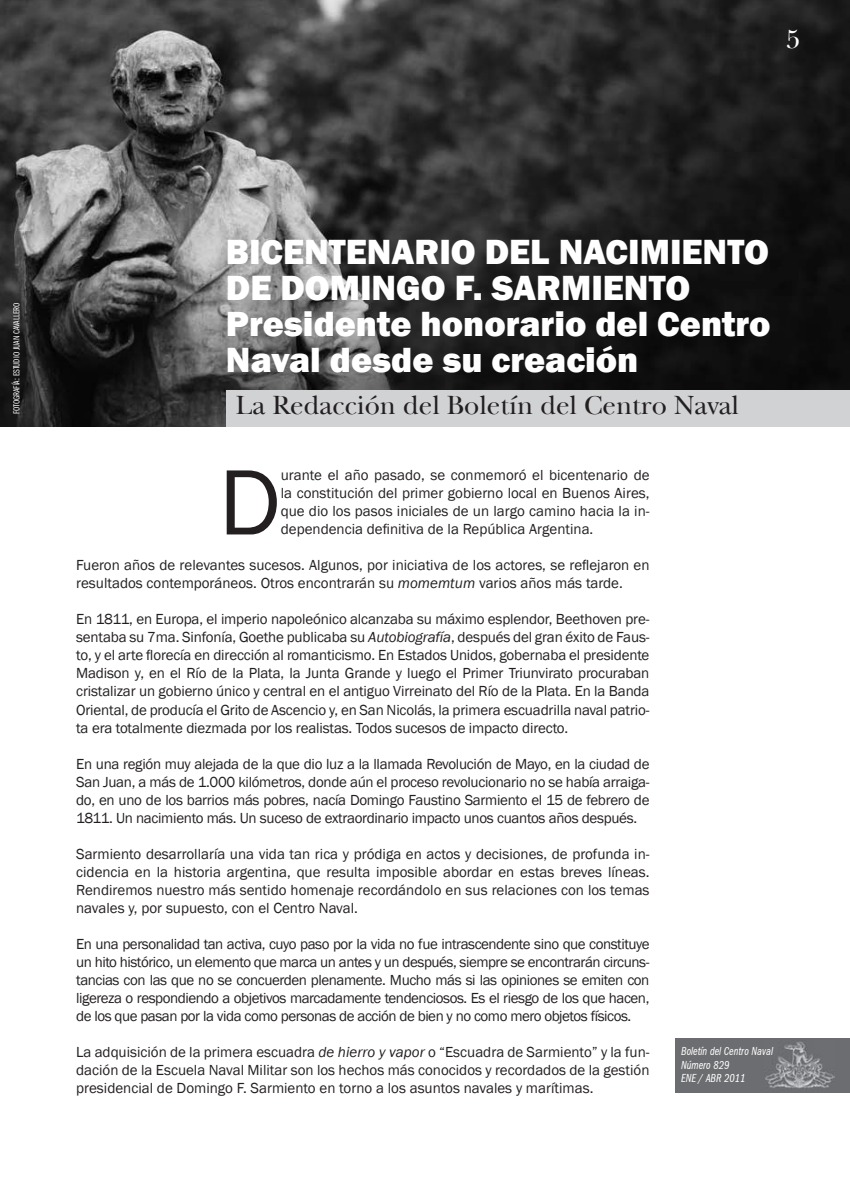
<style>
.page{position:relative;width:850px;height:1190px;background:#fff}
.page>*{position:absolute;margin:0;border:0;box-sizing:border-box;transform-origin:0 0}
.Primer_párrafo{font:96px "Franklin Gothic";color:#231f20}
.Título{font:800 36px/36px "Franklin Gothic";color:#fff}
.Autor{font:27px "New Baskerville";color:#231f20}
.t1{font:27px "New Baskerville";color:#fff}
.Primer_párrafo-2{font:15px/18px "Franklin Gothic";color:#231f20;text-align:justify}
.t2{font:12px "Frank Got Boo Cmp Ita";color:#fff}
.t3{font:9px "Franklin Gothic Book Cmpr";color:#fff}
.s1{font-style:italic}
</style>
<div class="page">
<img style="left:0;top:0;width:850px;height:426px">
<div style="left:226px;top:390px;width:624px;height:36px;background:#d1d2d4"></div>
<div style="left:675px;top:1038px;width:175px;height:54px;background:#6c6d70"></div>
<img style="left:765px;top:1041px;width:69px;height:48px">
<p class="t1" style="left:786px;top:24px;width:16px">5</p>
<p class="t3" style="left:12px;top:414px;width:113px;rotate:-90deg">Fotografía: Estudio Juan Cavallero</p>
<p class="Título" style="left:226px;top:234px;width:544px">BICENTENARIO DEL NACIMIENTO<br>DE DOMINGO F. SARMIENTO</p>
<p class="Título" style="left:226px;top:306px;width:546px">Presidente honorario del Centro<br>Naval desde su creación</p>
<p class="Autor" style="left:236px;top:390px;width:505px">La Redacción del Boletín del Centro Naval</p>
<p class="Primer_párrafo" style="left:219px;top:443px;width:64px">D</p>
<p class="Primer_párrafo-2" style="left:281px;top:467px;width:370px">urante el año pasado, se conmemoró el bicentenario de la constitución del primer gobierno local en Buenos Aires, que dio los pasos iniciales de un largo camino hacia la in&shy;dependencia definitiva de la República Argentina.</p>
<p class="Primer_párrafo-2" style="left:76px;top:557px;width:575px">Fueron años de relevantes sucesos. Algunos, por iniciativa de los actores, se reflejaron en resultados contemporáneos. Otros encontrarán su <span class="s1">momemtum</span> varios años más tarde.</p>
<p class="Primer_párrafo-2" style="left:76px;top:611px;width:575px">En 1811, en Europa, el imperio napoleónico alcanzaba su máximo esplendor, Beethoven pre&shy;sentaba su 7ma. Sinfonía, Goethe publicaba su <span class="s1">Autobiografía</span>, después del gran éxito de Faus&shy;to, y el arte florecía en dirección al romanticismo. En Estados Unidos, gobernaba el presidente Madison y, en el Río de la Plata, la Junta Grande y luego el Primer Triunvirato procuraban cristalizar un gobierno único y central en el antiguo Virreinato del Río de la Plata. En la Banda Oriental, de producía el Grito de Ascencio y, en San Nicolás, la primera escuadrilla naval patrio&shy;ta era totalmente diezmada por los realistas. Todos sucesos de impacto directo.</p>
<p class="Primer_párrafo-2" style="left:76px;top:755px;width:575px">En una región muy alejada de la que dio luz a la llamada Revolución de Mayo, en la ciudad de San Juan, a más de 1.000 kilómetros, donde aún el proceso revolucionario no se había arraiga&shy;do, en uno de los barrios más pobres, nacía Domingo Faustino Sarmiento el 15 de febrero de 1811. Un nacimiento más. Un suceso de extraordinario impacto unos cuantos años después.</p>
<p class="Primer_párrafo-2" style="left:76px;top:845px;width:575px">Sarmiento desarrollaría una vida tan rica y pródiga en actos y decisiones, de profunda in&shy;cidencia en la historia argentina, que resulta imposible abordar en estas breves líneas.<br>Rendiremos nuestro más sentido homenaje recordándolo en sus relaciones con los temas navales y, por supuesto, con el Centro Naval.</p>
<p class="Primer_párrafo-2" style="left:76px;top:935px;width:575px">En una personalidad tan activa, cuyo paso por la vida no fue intrascendente sino que constituye un hito histórico, un elemento que marca un antes y un después, siempre se encontrarán circuns&shy;tancias con las que no se concuerden plenamente. Mucho más si las opiniones se emiten con ligereza o respondiendo a objetivos marcadamente tendenciosos. Es el riesgo de los que hacen, de los que pasan por la vida como personas de acción de bien y no como mero objetos físicos.</p>
<p class="Primer_párrafo-2" style="left:76px;top:1043px;width:575px">La adquisición de la primera escuadra <span class="s1">de hierro y vapor</span> o “Escuadra de Sarmiento” y la fun&shy;dación de la Escuela Naval Militar son los hechos más conocidos y recordados de la gestión presidencial de Domingo F. Sarmiento en torno a los asuntos navales y marítimas.</p>
<p class="t2" style="left:681px;top:1045px;width:93px">Boletín del Centro Naval</p>
<p class="t2" style="left:681px;top:1058px;width:50px">Número 829</p>
<p class="t2" style="left:681px;top:1072px;width:66px">ENE / ABR 2011</p>
</div>
